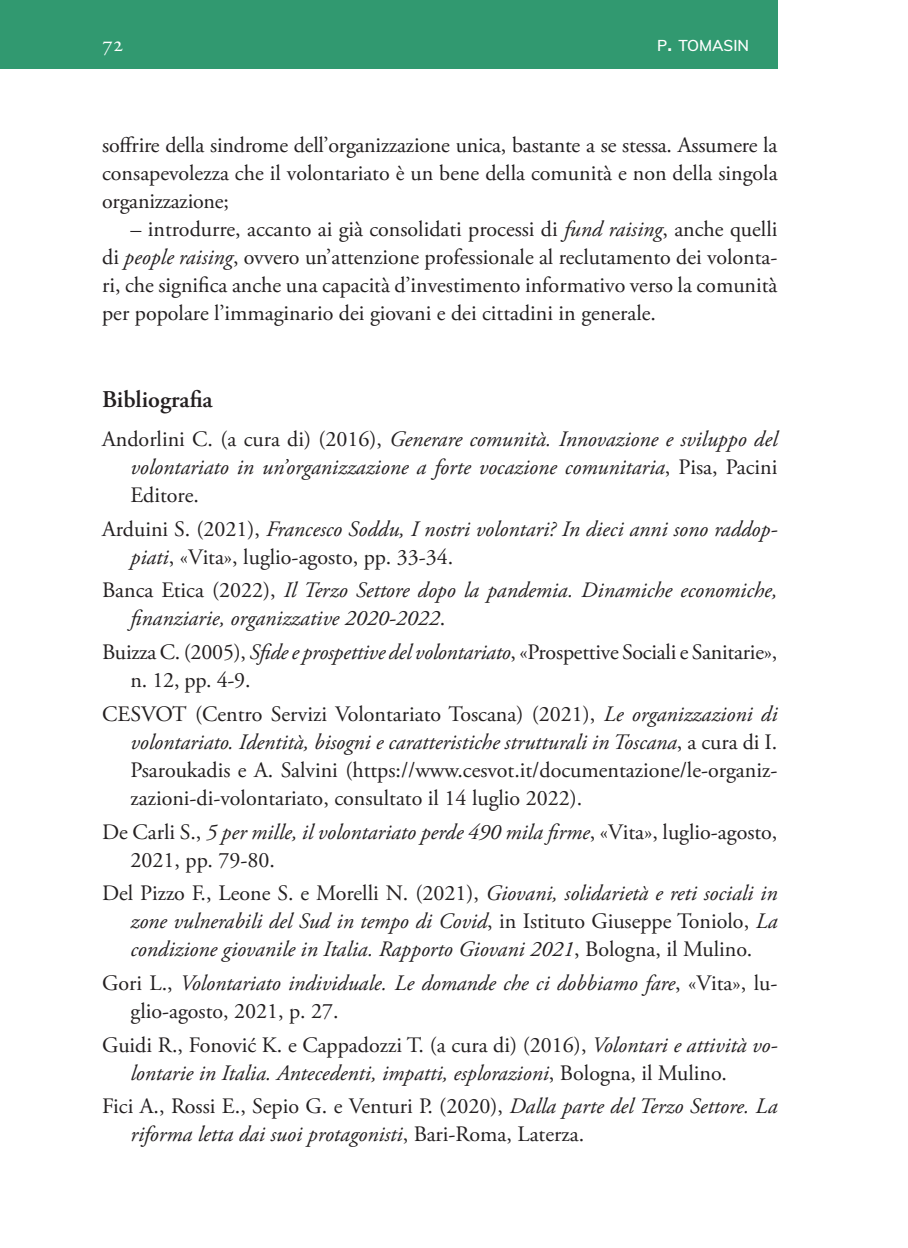
<style>
.page{position:relative;width:908px;height:1248px;background:#fff}
.page>*{position:absolute;margin:0;border:0;box-sizing:border-box;transform-origin:0 0}
.titolo_biblio{font:600 24px "Adobe Garamond Pro";color:#231f20}
.testo_biblio{font:italic 22px/28px "Adobe Garamond Pro";color:#231f20}
.testo_biblio-2{font:22px/28px "Adobe Garamond Pro";color:#231f20}
.testo{font:22px/28px "Adobe Garamond Pro";color:#231f20;text-align:justify}
.t1{font:22px "Adobe Garamond Pro";color:#fff}
.t2{font:600 15.4px "Muli";color:#fff}
.s1{font-size:22px}
.s2{font-style:italic}
.s3{font-style:normal}
</style>
<div class="page">
<div style="left:0;top:0;width:777px;height:68px;background:#319970"></div>
<p class="t1" style="left:102px;top:30px;width:23px">72</p>
<p class="t2" style="left:657px;top:34px;width:93px">P<span class="s1">.</span> TOMASIN</p>
<p class="testo" style="left:102px;top:132px;width:676px">soffrire della sindrome dell’organizzazione unica, bastante a se stessa. Assumere la consapevolezza che il volontariato è un bene della comunità e non della singola organizzazione;</p>
<p class="testo" style="left:102px;top:216px;width:676px;text-indent:28px">– introdurre, accanto ai già consolidati processi di <span class="s2">fund raising</span>, anche quelli di <span class="s2">people raising</span>, ovvero un’attenzione professionale al reclutamento dei volonta&shy;ri, che significa anche una capacità d’investimento informativo verso la comunità per popolare l’immaginario dei giovani e dei cittadini in generale.</p>
<p class="titolo_biblio" style="left:102px;top:385px;width:112px">Bibliografia</p>
<p class="testo_biblio" style="left:130px;top:425px;width:648px;text-align:justify;text-indent:-28px"><span class="s3">Andorlini C. (a cura di) (2016),</span> Generare comunità. Innovazione e sviluppo del volontariato in un’organizzazione a forte vocazione comunitaria<span class="s3">, Pisa, Pacini Editore.</span></p>
<p class="testo_biblio" style="left:130px;top:515px;width:648px;text-indent:-28px"><span class="s3">Arduini S. (2021),</span> Francesco Soddu, I nostri volontari? In dieci anni sono raddop&shy;piati<span class="s3">, «Vita», luglio-agosto, pp. 33-34.</span></p>
<p class="testo_biblio" style="left:130px;top:577px;width:648px;text-indent:-28px"><span class="s3">Banca Etica (2022),</span> Il Terzo Settore dopo la pandemia. Dinamiche economiche, finanziarie, organizzative 2020-2022<span class="s3">.</span></p>
<p class="testo_biblio-2" style="left:130px;top:639px;width:648px;text-indent:-28px">Buizza C. (2005), <span class="s2">Sfide e prospettive del volontariato</span>, «Prospettive Sociali e Sanitarie», n. 12, pp. 4-9.</p>
<p class="testo_biblio-2" style="left:130px;top:700px;width:648px;text-align:justify;text-indent:-28px">CESVOT (Centro Servizi Volontariato Toscana) (2021), <span class="s2">Le organizzazioni di volontariato. Identità, bisogni e caratteristiche strutturali in Toscana</span>, a cura di I.<br>Psaroukadis e A. Salvini (https://www.cesvot.it/documentazione/le-organiz&shy;zazioni-di-volontariato, consultato il 14 luglio 2022).</p>
<p class="testo_biblio-2" style="left:130px;top:818px;width:648px;text-indent:-28px">De Carli S., <span class="s2">5 per mille, il volontariato perde 490 mila firme</span>, «Vita», luglio-agosto,<br>2021, pp. 79-80.</p>
<p class="testo_biblio" style="left:130px;top:879px;width:648px;text-align:justify;text-indent:-28px"><span class="s3">Del Pizzo F., Leone S. e Morelli N. (2021),</span> Giovani, solidarietà e reti sociali in zone vulnerabili del Sud in tempo di Covid<span class="s3">, in Istituto Giuseppe Toniolo,</span> La condizione giovanile in Italia. Rapporto Giovani 2021<span class="s3">, Bologna, il Mulino.</span></p>
<p class="testo_biblio" style="left:130px;top:969px;width:648px;text-indent:-28px"><span class="s3">Gori L.,</span> Volontariato individuale. Le domande che ci dobbiamo fare<span class="s3">, «Vita», lu&shy;glio-agosto, 2021, p. 27.</span></p>
<p class="testo_biblio" style="left:130px;top:1031px;width:648px;text-indent:-28px"><span class="s3">Guidi R., Fonović K. e Cappadozzi T. (a cura di) (2016),</span> Volontari e attività vo&shy;lontarie in Italia. Antecedenti, impatti, esplorazioni<span class="s3">, Bologna, il Mulino.</span></p>
<p class="testo_biblio" style="left:130px;top:1092px;width:648px;text-indent:-28px"><span class="s3">Fici A., Rossi E., Sepio G. e Venturi P. (2020),</span> Dalla parte del Terzo Settore. La riforma letta dai suoi protagonisti<span class="s3">, Bari-Roma, Laterza.</span></p>
</div>
